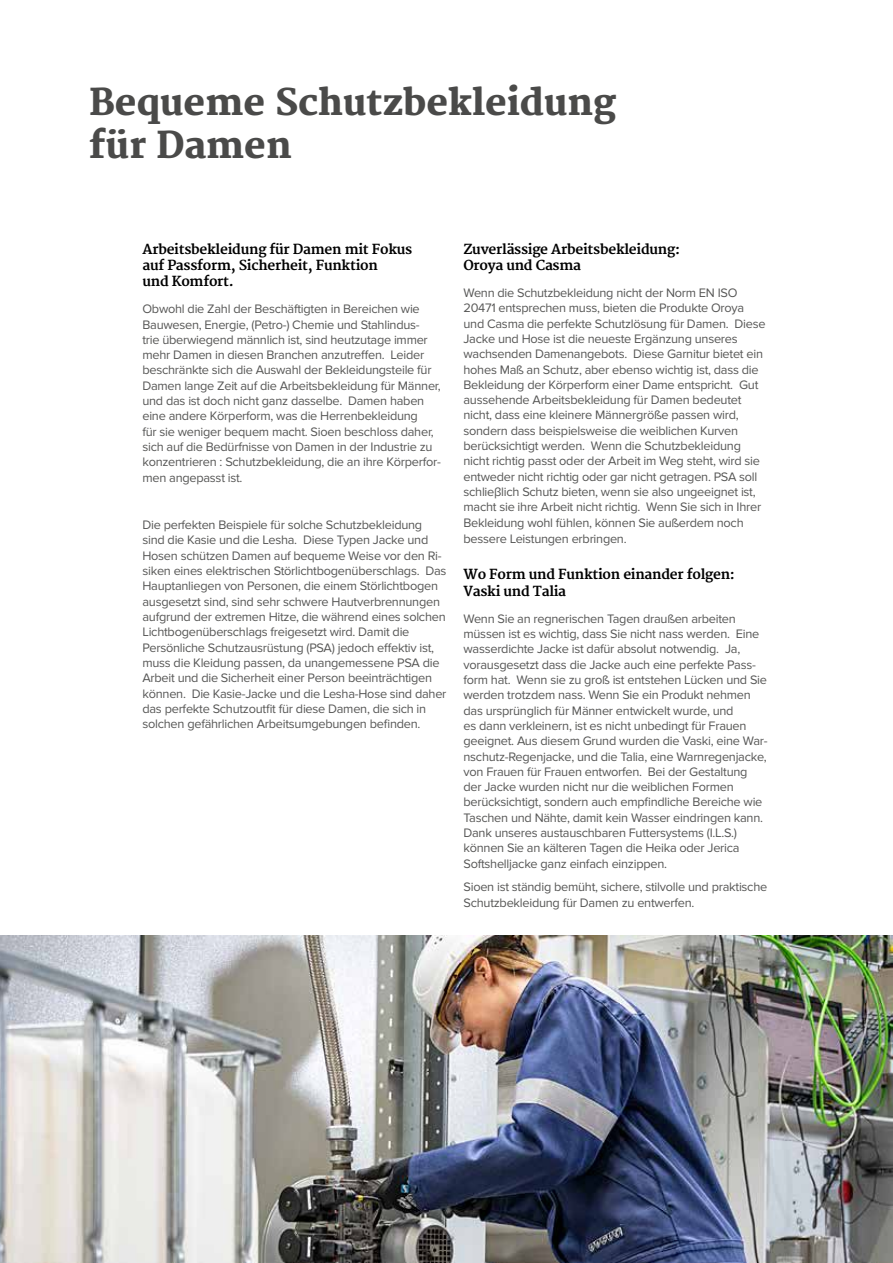
<style>
.page{position:relative;width:893px;height:1263px;background:#fff}
.page>*{position:absolute;margin:0;border:0;box-sizing:border-box;transform-origin:0 0}
.h2{font:800 36px/43.2px "Merriweather";color:#4a4a49}
.product_h2{font:700 13.5px/16.2px "Merriweather";letter-spacing:-.02em;color:#000}
.product_description{font:12.75px/15.3px "Proxima Nova";letter-spacing:-.02em;color:#575756}
</style>
<div class="page">
<img style="left:0;top:936px;width:893px;height:327px">
<p class="h2" style="left:89px;top:82px;width:528px">Bequeme Schutzbekleidung für Damen</p>
<p class="product_h2" style="left:142px;top:241px;width:271px">Arbeitsbekleidung für Damen mit Fokus auf Passform, Sicherheit, Funktion<br>und Komfort.</p>
<p class="product_description" style="left:142px;top:302px;width:300px">Obwohl die Zahl der Beschäftigten in Bereichen wie Bauwesen, Energie, (Petro-) Chemie und Stahlindus-<br>trie überwiegend männlich ist, sind heutzutage immer mehr Damen in diesen Branchen anzutreffen. Leider beschränkte sich die Auswahl der Bekleidungsteile für Damen lange Zeit auf die Arbeitsbekleidung für Männer, und das ist doch nicht ganz dasselbe. Damen haben eine andere Körperform, was die Herrenbekleidung<br>für sie weniger bequem macht. Sioen beschloss daher, sich auf die Bedürfnisse von Damen in der Industrie zu konzentrieren : Schutzbekleidung, die an ihre Körperfor&shy;men angepasst ist.</p>
<p class="product_description" style="left:142px;top:518px;width:306px">Die perfekten Beispiele für solche Schutzbekleidung sind die Kasie und die Lesha. Diese Typen Jacke und Hosen schützen Damen auf bequeme Weise vor den Ri&shy;siken eines elektrischen Störlichtbogenüberschlags. Das Hauptanliegen von Personen, die einem Störlichtbogen ausgesetzt sind, sind sehr schwere Hautverbrennungen aufgrund der extremen Hitze, die während eines solchen Lichtbogenüberschlags freigesetzt wird. Damit die Persönliche Schutzausrüstung (PSA) jedoch effektiv ist, muss die Kleidung passen, da unangemessene PSA die Arbeit und die Sicherheit einer Person beeinträchtigen können. Die Kasie-Jacke und die Lesha-Hose sind daher das perfekte Schutzoutfit für diese Damen, die sich in solchen gefährlichen Arbeitsumgebungen befinden.</p>
<p class="product_h2" style="left:463px;top:241px;width:218px">Zuverlässige Arbeitsbekleidung:<br>Oroya und Casma</p>
<p class="product_description" style="left:463px;top:286px;width:304px">Wenn die Schutzbekleidung nicht der Norm EN ISO 20471 entsprechen muss, bieten die Produkte Oroya und Casma die perfekte Schutzlösung für Damen. Diese Jacke und Hose ist die neueste Ergänzung unseres wachsenden Damenangebots. Diese Garnitur bietet ein hohes Maß an Schutz, aber ebenso wichtig ist, dass die Bekleidung der Körperform einer Dame entspricht. Gut aussehende Arbeitsbekleidung für Damen bedeutet nicht, dass eine kleinere Männergröße passen wird, sondern dass beispielsweise die weiblichen Kurven berücksichtigt werden. Wenn die Schutzbekleidung nicht richtig passt oder der Arbeit im Weg steht, wird sie entweder nicht richtig oder gar nicht getragen. PSA soll schlieβlich Schutz bieten, wenn sie also ungeeignet ist, macht sie ihre Arbeit nicht richtig. Wenn Sie sich in Ihrer Bekleidung wohl fühlen, können Sie außerdem noch bessere Leistungen erbringen.</p>
<p class="product_h2" style="left:463px;top:567px;width:273px">Wo Form und Funktion einander folgen:<br>Vaski und Talia</p>
<p class="product_description" style="left:463px;top:611px;width:306px">Wenn Sie an regnerischen Tagen draußen arbeiten müssen ist es wichtig, dass Sie nicht nass werden. Eine wasserdichte Jacke ist dafür absolut notwendig. Ja, vorausgesetzt dass die Jacke auch eine perfekte Pass&shy;form hat. Wenn sie zu groß ist entstehen Lücken und Sie werden trotzdem nass. Wenn Sie ein Produkt nehmen das ursprünglich für Männer entwickelt wurde, und<br>es dann verkleinern, ist es nicht unbedingt für Frauen geeignet. Aus diesem Grund wurden die Vaski, eine War&shy;nschutz-Regenjacke, und die Talia, eine Warnregenjacke, von Frauen für Frauen entworfen. Bei der Gestaltung der Jacke wurden nicht nur die weiblichen Formen berücksichtigt, sondern auch empfindliche Bereiche wie Taschen und Nähte, damit kein Wasser eindringen kann.<br>Dank unseres austauschbaren Futtersystems (I.L.S.) können Sie an kälteren Tagen die Heika oder Jerica Softshelljacke ganz einfach einzippen.</p>
<p class="product_description" style="left:463px;top:880px;width:305px">Sioen ist ständig bemüht, sichere, stilvolle und praktische<br>Schutzbekleidung für Damen zu entwerfen.</p>
</div>
